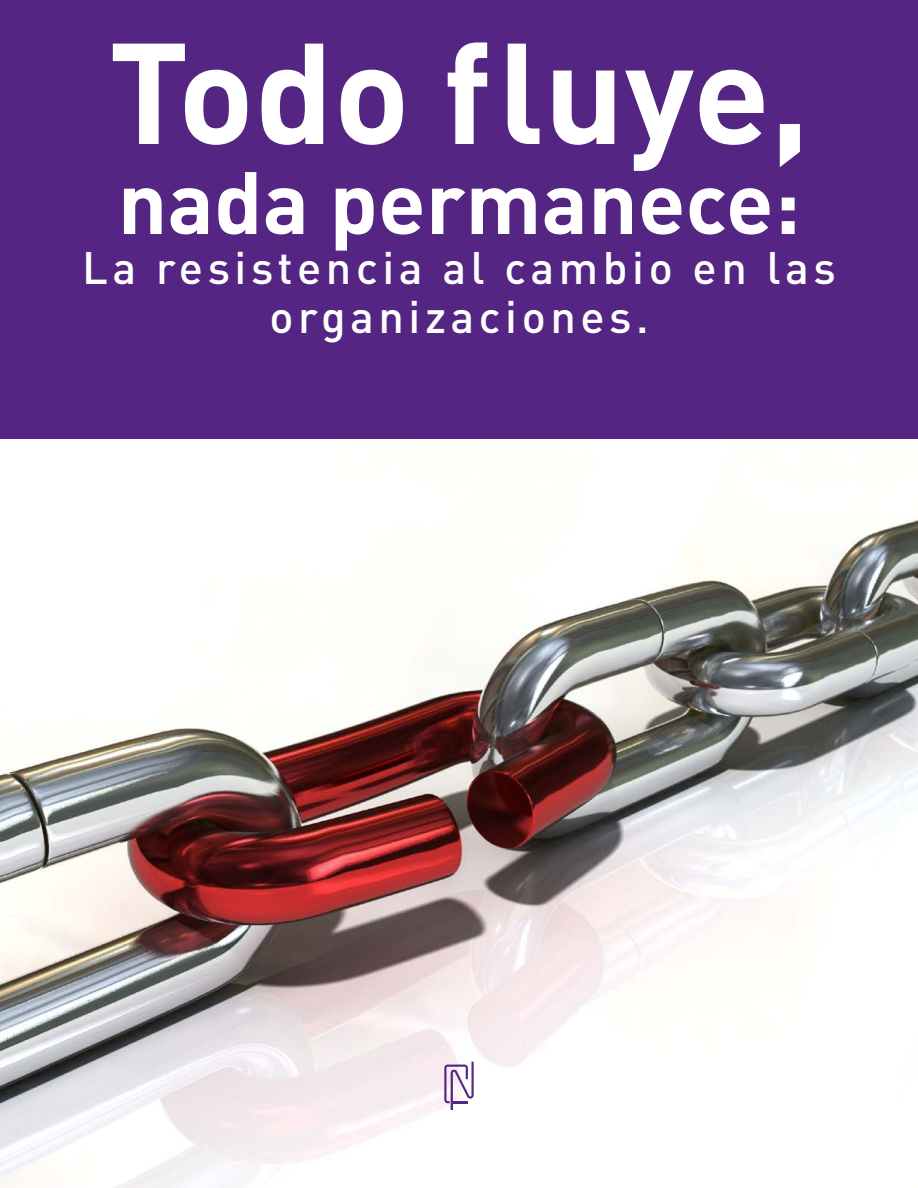
<style>
.page{position:relative;width:918px;height:1188px;background:#fff}
.page>*{position:absolute;margin:0;border:0;box-sizing:border-box;transform-origin:0 0}
.t1{font:700 141px "DIN Pro";color:#fff}
.t2{font:700 87px "DIN Pro";color:#fff}
.t3{font:500 45px/49.5px "DIN Pro";letter-spacing:.1em;color:#fff;text-align:center}
</style>
<div class="page">
<div style="left:0;top:0;width:918px;height:439px;background:#542583"></div>
<img style="left:0;top:519px;width:918px;height:669px">
<svg style="left:444px;top:1062px;width:30px;height:48px"></svg>
<h1 class="t1" style="left:109px;top:-24px;width:702px">Todo fluye,</h1>
<h2 class="t2" style="left:118px;top:130px;width:684px">nada permanece:</h2>
<p class="t3" style="left:82px;top:238px;width:756px">La resistencia al cambio en las organizaciones.</p>
</div>
